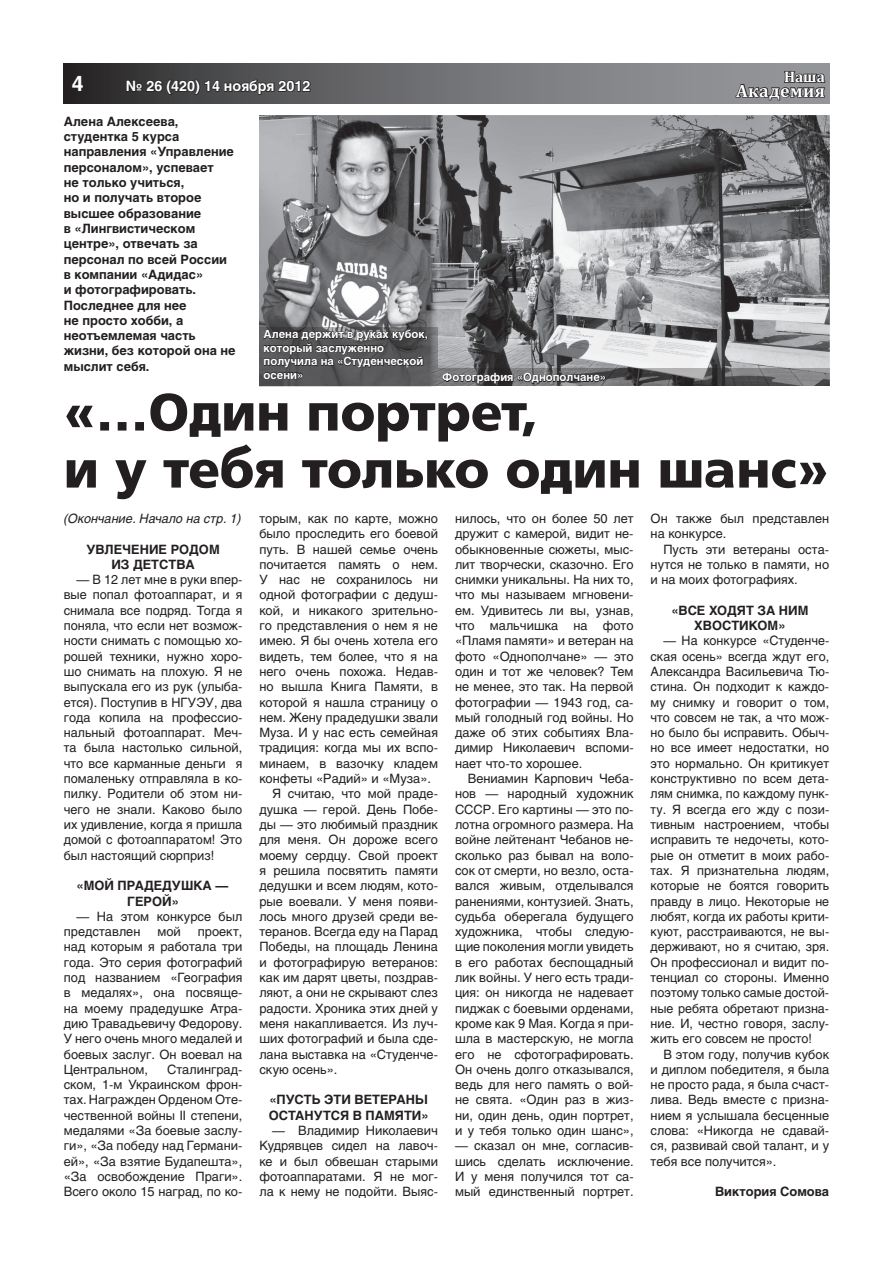
<style>
.page{position:relative;width:893px;height:1263px;background:#fff}
.page>*{position:absolute;margin:0;border:0;box-sizing:border-box;transform-origin:0 0}
.t1{font:700 52.5px/57px "AG Foreigner";color:#231f20}
.t2{font:700 21px "Helios";color:#fff}
.t3{font:700 17.85px "Cambria";letter-spacing:.02em;color:#fff}
.t4{font:700 15.3px "Cambria";color:#fff}
.t5{font:700 14.25px "Helios";color:#fff}
.t6{font:12.75px/15.3px "Helios";color:#231f20;text-align:justify}
.t7{font:700 12.75px/15.3px "Helios";color:#231f20;text-align:center}
.t8{font:italic 12.75px "Helios";color:#231f20}
.t9{font:700 11.25px/13.5px "Helios";color:#fff}
</style>
<div class="page">
<svg style="left:64px;top:64px;width:765px;height:39px;background:#6a6b6d"></svg>
<svg style="left:734px;top:70px;width:92px;height:31px;background:#6b6b6d"></svg>
<svg style="left:125px;top:78px;width:186px;height:18px;background:#3a393a"></svg>
<img style="left:438px;top:116px;width:391px;height:252px">
<img style="left:259px;top:116px;width:179px;height:211px">
<svg style="left:259px;top:327px;width:179px;height:59px;background:#5e5e60"></svg>
<svg style="left:438px;top:368px;width:391px;height:18px;background:#676668"></svg>
<svg style="left:263px;top:326px;width:165px;height:54px;background:#49484a"></svg>
<svg style="left:442px;top:372px;width:164px;height:13px;background:#4c4a4c"></svg>
<h2 class="t2" style="left:72px;top:71px;width:13px">4</h2>
<p class="t5" style="left:126px;top:78px;width:186px">№ 26 (420) 14 ноября 2012</p>
<p class="t7" style="left:64px;top:114px;width:173px;text-align:left">Алена Алексеева, студентка 5 курса направления «Управление персоналом», успевает<br>не только учиться,<br>но и получать второе высшее образование<br>в «Лингвистическом центре», отвечать за персонал по всей России в компании «Адидас»<br>и фотографировать.<br>Последнее для нее<br>не просто хобби, а неотъемлемая часть жизни, без которой она не мыслит себя.</p>
<p class="t9" style="left:264px;top:327px;width:166px">Алена держит в руках кубок, который заслуженно получила на «Студенческой осени»</p>
<p class="t9" style="left:442px;top:371px;width:165px">Фотография «Однополчане»</p>
<p class="t4" style="left:784px;top:66px;width:42px">Наша</p>
<h3 class="t3" style="left:736px;top:78px;width:90px">Академия</h3>
<h1 class="t1" style="left:64px;top:384px;width:766px">«…Один портрет,<br>и у тебя только один шанс»</h1>
<p class="t8" style="left:64px;top:511px;width:179px">(Окончание. Начало на стр. 1)</p>
<p class="t7" style="left:86px;top:541px;width:104px">Увлечение родом из детства</p>
<p class="t6" style="left:64px;top:572px;width:180px;text-indent:13px">— В 12 лет мне в руки впер&shy;вые попал фотоаппарат, и я снимала все подряд. Тогда я поняла, что если нет возмож&shy;ности снимать с помощью хо&shy;рошей техники, нужно хоро&shy;шо снимать на плохую. Я не выпускала его из рук (улыба&shy;ется). Поступив в НГУЭУ, два года копила на профессио&shy;нальный фотоаппарат. Меч&shy;та была настолько сильной, что все карманные деньги я помаленьку отправляла в ко&shy;пилку. Родители об этом ни&shy;чего не знали. Каково было их удивление, когда я пришла домой с фотоаппаратом! Это был настоящий сюрприз!</p>
<p class="t7" style="left:77px;top:878px;width:97px">«Мой прадедуш</p>
<p class="t7" style="left:193px;top:878px;width:36px">ка —</p>
<p class="t7" style="left:127px;top:893px;width:53px">герой »</p>
<p class="t6" style="left:64px;top:908px;width:180px;text-indent:13px">— На этом конкурсе был представлен</p>
<p class="t6" style="left:651px;top:511px;width:180px">Он также был представлен на конкурсе.</p>
<p class="t6" style="left:651px;top:541px;width:180px;text-indent:13px">Пусть эти ветераны оста&shy;нутся не только в памяти, но и на моих фотографиях.</p>
<p class="t7" style="left:671px;top:602px;width:48px">«Все ход</p>
<p class="t7" style="left:737px;top:602px;width:71px">ят за ним</p>
<p class="t7" style="left:694px;top:618px;width:10px">хвост</p>
<p class="t7" style="left:739px;top:618px;width:48px">иком»</p>
<p class="t6" style="left:651px;top:633px;width:180px;text-indent:13px">— На конкурсе «Студенче&shy;ская осень» всегда ждут его, Александра Васильевича Тю&shy;стина. Он подходит к каждо&shy;му снимку и говорит о том, что совсем не так, а что мож&shy;но было бы исправить. Обыч&shy;но все имеет недостатки, но это нормально. Он критикует конструктивно по всем дета&shy;лям снимка, по каждому пунк&shy;ту. Я всегда его жду с пози&shy;тивным настроением, чтобы исправить те недочеты, кото&shy;рые он отметит в моих рабо&shy;тах. Я признательна людям, которые не боятся говорить правду в лицо. Некоторые не любят, когда их работы крити&shy;куют, расстраиваются, не вы&shy;держивают, но я считаю, зря.<br>Он профессионал и видит по&shy;тенциал со стороны. Именно поэтому только самые достой&shy;ные ребята обретают призна&shy;ние. И, честно говоря, заслу&shy;жить его совсем не просто!</p>
<p class="t6" style="left:651px;top:1046px;width:180px;text-indent:13px">В этом году, получив кубок и диплом победителя, я была не просто рада, я была счаст&shy;лива. Ведь вместе с призна&shy;нием я услышала бесценные слова: «Никогда не сдавай&shy;ся, развивай свой талант, и у тебя все получится».</p>
<p class="t7" style="left:715px;top:1184px;width:116px">Виктория Сомова</p>
<p class="t6" style="left:455px;top:511px;width:180px">нилось, что он более 50 лет дружит с камерой, видит не&shy;обыкновенные сюжеты, мыс&shy;лит творчески, сказочно. Его снимки уникальны. На них то, что мы называем мгновени&shy;ем. Удивитесь ли вы, узнав, что мальчишка на фото «Пламя памяти» и ветеран на фото «Однополчане» — это один и тот же человек? Тем не менее, это так. На первой фотографии — 1943 год, са&shy;мый голодный год войны. Но даже об этих событиях Вла&shy;димир Николаевич вспоми&shy;нает что-то хорошее.</p>
<p class="t6" style="left:455px;top:771px;width:180px;text-indent:13px">Вениамин Карпович Чеба&shy;нов — народный художник СССР. Его картины — это по&shy;лотна огромного размера. На войне лейтенант Чебанов не&shy;сколько раз бывал на воло&shy;сок от смерти, но везло, оста&shy;вался живым, отделывался ранениями, контузией. Знать, судьба оберегала будущего художника, чтобы следую&shy;щие поколения могли увидеть в его работах беспощадный лик войны. У него есть тради&shy;ция: он никогда не надевает пиджак с боевыми орденами, кроме как 9 Мая. Когда я при&shy;шла в мастерскую, не могла его не сфотографировать.<br>Он очень долго отказывался, ведь для него память о вой&shy;не свята. «Один раз в жиз&shy;ни, один день, один портрет, и у тебя только один шанс»,</p>
<p class="t6" style="left:455px;top:1138px;width:180px">— сказал он мне, согласив&shy;шись сделать исключение.<br>И у меня получился тот са&shy;мый единственный портрет.</p>
<p class="t6" style="left:259px;top:511px;width:180px">торым, как по карте, можно</p>
<p class="t6" style="left:259px;top:526px;width:180px">было проследить его боевой</p>
<p class="t6" style="left:259px;top:541px;width:180px">путь. В нашей семье очень</p>
<p class="t6" style="left:259px;top:556px;width:180px">почитается память о нем.</p>
<p class="t6" style="left:259px;top:572px;width:180px">У нас не сохранилось ни</p>
<p class="t6" style="left:259px;top:587px;width:180px">одной фотографии с дедуш-</p>
<p class="t6" style="left:259px;top:602px;width:180px">кой, и никакого зрительно-</p>
<p class="t6" style="left:259px;top:618px;width:180px">го представления о нем я не</p>
<p class="t6" style="left:259px;top:633px;width:180px">имею. Я бы очень хотела его</p>
<p class="t6" style="left:259px;top:648px;width:180px">видеть, тем более, что я на</p>
<p class="t6" style="left:259px;top:664px;width:180px">него очень похожа. Недав-</p>
<p class="t6" style="left:259px;top:679px;width:180px">но вышла Книга Памяти, в</p>
<p class="t6" style="left:259px;top:694px;width:180px">которой я нашла страницу о</p>
<p class="t6" style="left:259px;top:709px;width:180px">нем. Жену прадедушки звали</p>
<p class="t6" style="left:259px;top:725px;width:180px">Муза. И у нас есть семейная</p>
<p class="t6" style="left:259px;top:740px;width:180px">традиция: когда мы их вспо-</p>
<p class="t6" style="left:259px;top:755px;width:180px">минаем, в вазочку кладем</p>
<p class="t6" style="left:259px;top:771px;width:173px">конфеты «Радий» и «Муза».</p>
<p class="t6" style="left:272px;top:786px;width:167px">Я считаю, что мой праде-</p>
<p class="t6" style="left:259px;top:801px;width:180px">душка — герой. День Побе-</p>
<p class="t6" style="left:259px;top:817px;width:180px">ды — это любимый праздник</p>
<p class="t6" style="left:259px;top:832px;width:180px">для меня. Он дороже всего</p>
<p class="t6" style="left:259px;top:847px;width:180px">моему сердцу. Свой проект</p>
<p class="t6" style="left:259px;top:862px;width:180px">я решила посвятить памяти</p>
<p class="t6" style="left:259px;top:878px;width:180px">дедушки и всем людям, кото-</p>
<p class="t6" style="left:259px;top:893px;width:180px">рые воевали. У меня появи-</p>
<p class="t6" style="left:259px;top:908px;width:180px">лось много друзей среди ве-</p>
<p class="t6" style="left:259px;top:924px;width:180px">теранов. Всегда еду на Парад</p>
<p class="t6" style="left:259px;top:939px;width:180px">Победы, на площадь Ленина</p>
<p class="t6" style="left:259px;top:954px;width:180px">и фотографирую ветеранов:</p>
<p class="t6" style="left:259px;top:970px;width:180px">как им дарят цветы, поздрав-</p>
<p class="t6" style="left:259px;top:985px;width:180px">ляют, а они не скрывают слез</p>
<p class="t6" style="left:259px;top:1000px;width:180px">радости. Хроника этих дней у</p>
<p class="t6" style="left:259px;top:1015px;width:180px">меня накапливается. Из луч-</p>
<p class="t6" style="left:259px;top:1031px;width:180px">ших фотографий и была сде-</p>
<p class="t6" style="left:259px;top:1046px;width:180px">лана выставка на «Студенче-</p>
<p class="t6" style="left:259px;top:1061px;width:80px">скую осень».</p>
<p class="t7" style="left:269px;top:1092px;width:26px">«Пуст</p>
<p class="t7" style="left:312px;top:1092px;width:118px">ь эти ветеран ы</p>
<p class="t7" style="left:269px;top:1107px;width:10px">останутс</p>
<p class="t7" style="left:340px;top:1107px;width:36px">я в пам</p>
<p class="t7" style="left:395px;top:1107px;width:35px">яти»</p>
<p class="t6" style="left:259px;top:1123px;width:180px;text-indent:13px">— Владимир Николаевич Кудрявцев сидел на лавоч&shy;ке и был обвешан старыми фотоаппаратами. Я не мог&shy;ла к нему не подойти. Выяс-</p>
<p class="t6" style="left:157px;top:924px;width:25px">мой</p>
<p class="t6" style="left:64px;top:924px;width:180px;text-indent:134px">проект, над которым я работала три года. Это серия фотографий под названием «География в медалях», она посвяще&shy;на моему прадедушке Атра&shy;дию Травадьевичу Федорову.<br>У него очень много медалей и боевых заслуг. Он воевал на Центральном,</p>
<p class="t6" style="left:64px;top:1061px;width:180px;text-indent:103px">Сталинград&shy;ском, 1-м Украинском фрон&shy;тах. Награжден Орденом Оте&shy;чественной войны II степени, медалями «За боевые заслу&shy;ги», «За победу над Германи&shy;ей», «За взятие Будапешта», «За освобождение Праги».<br>Всего около 15 наград, по ко-</p>
</div>
